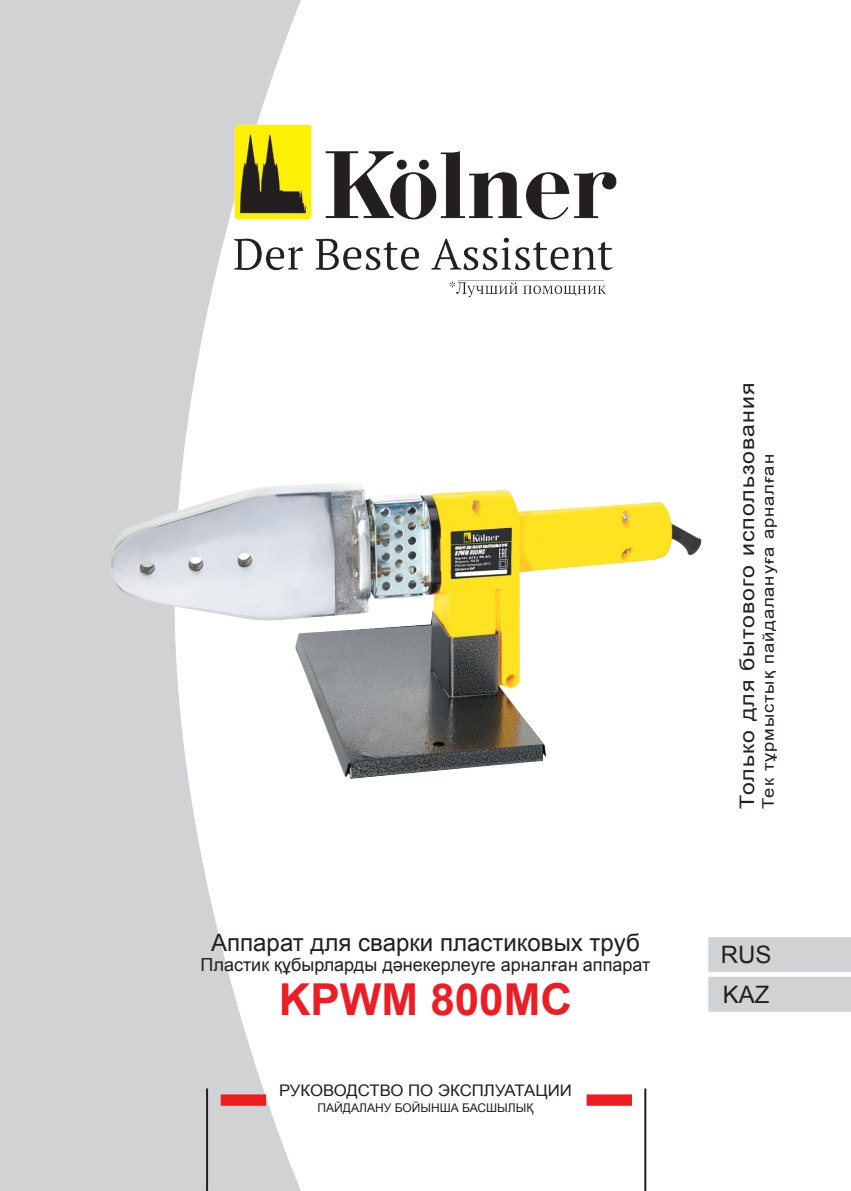
<style>
.page{position:relative;width:851px;height:1191px;background:#fff}
.page>*{position:absolute;margin:0;border:0;box-sizing:border-box;transform-origin:0 0}
.t1{font:700 44px "Arial";color:#ee1d23}
.t2{font:24px/39.8px "Arial";color:#231f20}
.t3{font:20px "Arial";letter-spacing:.05em;color:#231f20;scale:1.15 1}
.t4{font:18px "Arial";color:#231f20}
.t5{font:16px "Arial";letter-spacing:.05em;color:#231f20;scale:1.15 1}
.t6{font:16px "Arial";color:#231f20;scale:1.05 1}
.t7{font:12px "Arial";color:#231f20}
</style>
<div class="page">
<svg style="left:0;top:0;width:301px;height:1191px"></svg>
<div style="left:221px;top:1094px;width:45px;height:11px;background:#ee1d23;border:2px solid #ee1d23"></div>
<div style="left:586px;top:1094px;width:46px;height:11px;background:#ee1d23;border:2px solid #ee1d23"></div>
<hr style="left:206px;top:1088px;width:2px;height:103px;background:#231f20">
<hr style="left:644px;top:1088px;width:2px;height:103px;background:#231f20">
<img style="left:88px;top:449px;width:614px;height:345px">
<img style="left:226px;top:116px;width:391px;height:189px">
<div style="left:709px;top:938px;width:140px;height:33px;background:#d1d2d4"></div>
<div style="left:708px;top:937px;width:142px;height:35px;border:2px solid #d1d2d4"></div>
<div style="left:709px;top:977px;width:140px;height:33px;background:#d1d2d4"></div>
<div style="left:708px;top:976px;width:142px;height:35px;border:2px solid #d1d2d4"></div>
<h2 class="t2" style="left:211px;top:923px;width:430px">Аппарат для сварки пластиковых труб</h2>
<p class="t4" style="left:200px;top:953px;width:451px">Пластик құбырларды дәнекерлеуге арналған аппарат</p>
<h1 class="t1" style="left:279px;top:970px;width:295px">KPWM 800MC</h1>
<p class="t6" style="left:279px;top:1079px;width:280px">РУКОВОДСТВО ПО ЭКСПЛУАТАЦИИ</p>
<p class="t7" style="left:317px;top:1099px;width:217px">ПАЙДАЛАНУ БОЙЫНША БАСШЫЛЫҚ</p>
<p class="t3" style="left:733px;top:808px;width:372px;rotate:-90deg">Только для бытового использования</p>
<p class="t5" style="left:757px;top:808px;width:310px;rotate:-90deg">Тек тұрмыстық пайдалануға арналған</p>
<h2 class="t2" style="left:720px;top:935px;width:52px">RUS<br>KAZ</h2>
</div>
